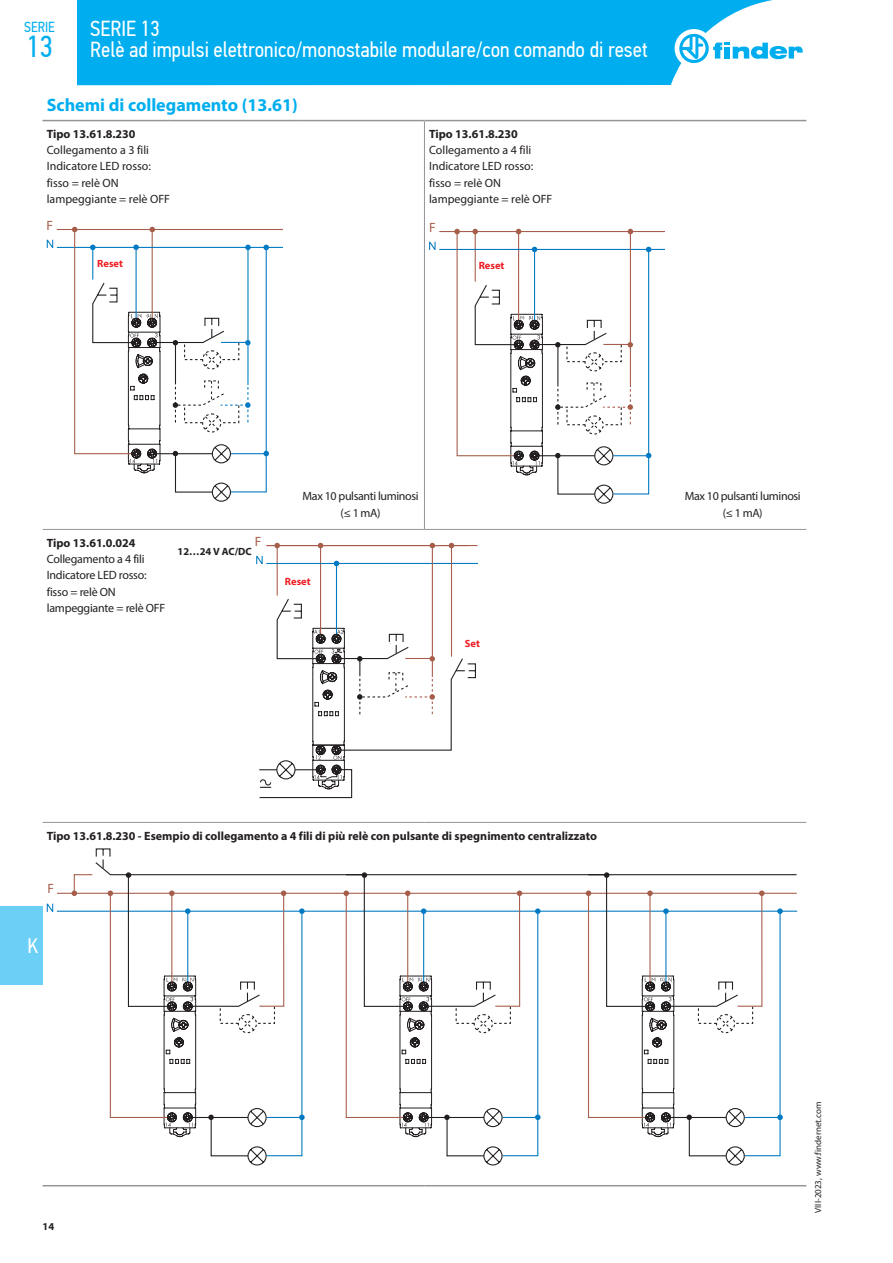
<style>
.page{position:relative;width:893px;height:1263px;background:#fff}
.page>*{position:absolute;margin:0;border:0;box-sizing:border-box;transform-origin:0 0}
.t1{font:30.3px "PF Din Text Cond Pro";color:#00aeef}
.t2{font:21.75px/21px "PF Din Text Cond Pro";color:#fff}
.t3{font:21px "PF Din Text Cond Pro";color:#fff}
.t4{font:700 18px "Myriad Pro";color:#00aeef}
.t5{font:14.55px "PF Din Text Cond Pro";color:#00aeef}
.t6{font:13.5px "Myriad Pro";color:#a65d4a}
.t7{font:12px/16.2px "Myriad Pro";letter-spacing:-.01em;color:#231f20}
.t8{font:700 12px "Myriad Pro";color:#231f20}
.t9{font:12px/16.2px "Myriad Pro";letter-spacing:-.03em;color:#231f20;text-align:center}
.t10{font:700 10.5px "Myriad Pro";color:#ee1d23}
.t11{font:700 10.5px "Myriad Pro";color:#231f20}
.t12{font:9px "Myriad Pro";color:#231f20}
</style>
<div class="page">
<div style="left:0;top:906px;width:43px;height:78px;background:#6bcff6"></div>
<div style="left:77px;top:0;width:696px;height:85px;background:#00aeef"></div>
<div style="left:675px;top:29px;width:38px;height:39px;background:#fff;border-radius:50%"></div>
<svg style="left:679px;top:34px;width:124px;height:29px"></svg>
<hr style="left:424px;top:121px;width:1px;height:94px;background:#939598">
<hr style="left:424px;top:215px;width:1px;height:314px;background:#939598">
<hr style="left:42px;top:120px;width:128px;height:1px;background:#939598">
<hr style="left:170px;top:120px;width:127px;height:1px;background:#939598">
<hr style="left:297px;top:120px;width:127px;height:1px;background:#939598">
<hr style="left:424px;top:120px;width:255px;height:1px;background:#939598">
<hr style="left:679px;top:120px;width:127px;height:1px;background:#939598">
<hr style="left:42px;top:1185px;width:128px;height:1px;background:#939598">
<hr style="left:170px;top:1185px;width:127px;height:1px;background:#939598">
<hr style="left:297px;top:1185px;width:127px;height:1px;background:#939598">
<hr style="left:424px;top:1185px;width:255px;height:1px;background:#939598">
<hr style="left:679px;top:1185px;width:127px;height:1px;background:#939598">
<hr style="left:42px;top:529px;width:128px;height:1px;background:#939598">
<hr style="left:42px;top:822px;width:128px;height:1px;background:#939598">
<hr style="left:170px;top:822px;width:127px;height:1px;background:#939598">
<hr style="left:297px;top:822px;width:127px;height:1px;background:#939598">
<hr style="left:424px;top:822px;width:255px;height:1px;background:#939598">
<hr style="left:679px;top:822px;width:127px;height:1px;background:#939598">
<hr style="left:170px;top:529px;width:127px;height:1px;background:#939598">
<hr style="left:297px;top:529px;width:127px;height:1px;background:#939598">
<hr style="left:424px;top:529px;width:255px;height:1px;background:#939598">
<hr style="left:679px;top:529px;width:127px;height:1px;background:#939598">
<hr style="left:57px;top:229px;width:226px;height:1px;background:#a65d4a">
<hr style="left:57px;top:247px;width:226px;height:1px;background:#007ac2">
<svg style="left:72px;top:227px;width:197px;height:275px"></svg>
<svg style="left:47px;top:240px;width:6px;height:8px"></svg>
<hr style="left:439px;top:231px;width:226px;height:1px;background:#a65d4a">
<hr style="left:439px;top:249px;width:226px;height:1px;background:#007ac2">
<svg style="left:454px;top:229px;width:197px;height:275px"></svg>
<svg style="left:429px;top:242px;width:7px;height:8px"></svg>
<hr style="left:336px;top:563px;width:1px;height:71px;background:#007ac2">
<hr style="left:277px;top:545px;width:1px;height:51px;background:#a65d4a">
<hr style="left:320px;top:545px;width:1px;height:89px;background:#a65d4a">
<svg style="left:334px;top:561px;width:5px;height:5px"></svg>
<svg style="left:274px;top:543px;width:6px;height:5px"></svg>
<svg style="left:318px;top:543px;width:5px;height:5px"></svg>
<hr style="left:266px;top:563px;width:212px;height:1px;background:#007ac2">
<svg style="left:430px;top:543px;width:5px;height:5px"></svg>
<hr style="left:432px;top:546px;width:1px;height:111px;background:#a65d4a">
<hr style="left:266px;top:545px;width:211px;height:1px;background:#a65d4a">
<svg style="left:449px;top:543px;width:5px;height:5px"></svg>
<hr style="left:451px;top:546px;width:1px;height:111px;background:#a65d4a">
<svg style="left:259px;top:598px;width:217px;height:200px"></svg>
<svg style="left:256px;top:556px;width:7px;height:8px"></svg>
<hr style="left:57px;top:893px;width:740px;height:1px;background:#a65d4a">
<hr style="left:57px;top:911px;width:740px;height:1px;background:#007ac2">
<svg style="left:305px;top:872px;width:492px;height:40px"></svg>
<svg style="left:343px;top:890px;width:198px;height:275px"></svg>
<svg style="left:586px;top:890px;width:197px;height:275px"></svg>
<svg style="left:72px;top:848px;width:233px;height:317px"></svg>
<svg style="left:258px;top:892px;width:505px;height:115px"></svg>
<svg style="left:47px;top:904px;width:6px;height:8px"></svg>
<p class="t5" style="left:24px;top:19px;width:32px">SERIE</p>
<h1 class="t1" style="left:26px;top:28px;width:28px">13</h1>
<h2 class="t2" style="left:90px;top:18px;width:559px">SERIE 13<br>Relè ad impulsi elettronico/monostabile modulare/con comando di reset</h2>
<h3 class="t4" style="left:47px;top:94px;width:253px">Schemi di collegamento (13.61)</h3>
<p class="t8" style="left:47px;top:126px;width:90px">Tipo 13.61.8.230</p>
<p class="t7" style="left:47px;top:142px;width:125px">Collegamento a 3 fili<br>Indicatore LED rosso: fisso = relè ON lampeggiante = relè OFF</p>
<p class="t8" style="left:429px;top:126px;width:90px">Tipo 13.61.8.230</p>
<p class="t7" style="left:429px;top:142px;width:125px">Collegamento a 4 fili<br>Indicatore LED rosso: fisso = relè ON lampeggiante = relè OFF</p>
<p class="t6" style="left:46px;top:217px;width:8px">F</p>
<p class="t6" style="left:429px;top:219px;width:8px">F</p>
<p class="t10" style="left:97px;top:256px;width:27px">Reset</p>
<p class="t10" style="left:479px;top:259px;width:27px">Reset</p>
<p class="t8" style="left:47px;top:535px;width:90px">Tipo 13.61.0.024</p>
<p class="t7" style="left:47px;top:551px;width:120px">Collegamento a 4 fili<br>Indicatore LED rosso: fisso = relè ON lampeggiante = relè OFF</p>
<p class="t6" style="left:255px;top:533px;width:8px">F</p>
<p class="t11" style="left:178px;top:544px;width:76px">12…24 V AC/DC</p>
<p class="t9" style="left:303px;top:488px;width:117px">Max 10 pulsanti luminosi (≤ 1 mA)</p>
<p class="t10" style="left:285px;top:574px;width:27px">Reset</p>
<p class="t10" style="left:465px;top:637px;width:17px">Set</p>
<p class="t8" style="left:47px;top:828px;width:552px">Tipo 13.61.8.230 - Esempio di collegamento a 4 fili di più relè con pulsante di spegnimento centralizzato</p>
<p class="t6" style="left:48px;top:880px;width:8px">F</p>
<h3 class="t3" style="left:27px;top:933px;width:12px">K</h3>
<p class="t11" style="left:43px;top:1219px;width:13px">14</p>
<p class="t9" style="left:685px;top:488px;width:117px">Max 10 pulsanti luminosi (≤ 1 mA)</p>
<p class="t12" style="left:812px;top:1213px;width:113px;rotate:-90deg">VIII-2023, www.findernet.com</p>
</div>
